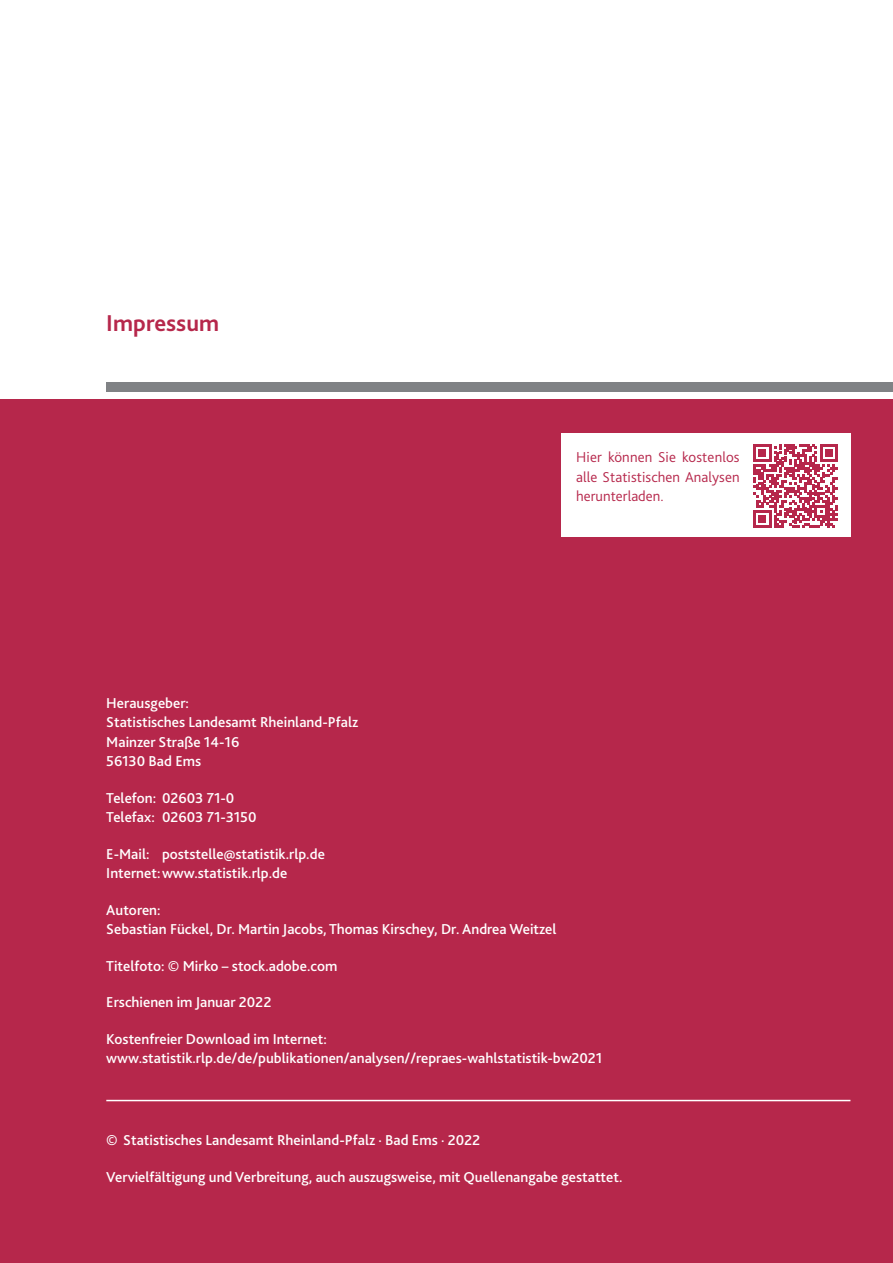
<style>
.page{position:relative;width:893px;height:1263px;background:#fff}
.page>*{position:absolute;margin:0;border:0;box-sizing:border-box;transform-origin:0 0}
.t1{font:700 24px "Bliss 2";color:#b6274b}
.t2{font:500 15px/19.5px "Bliss 2";color:#fff}
.t3{font:15px/19.5px "Bliss 2 Light 4";letter-spacing:.005em;color:#b6274b;text-align:justify}
</style>
<div class="page">
<div style="left:0;top:400px;width:893px;height:863px;background:#b6274b"></div>
<div style="left:106px;top:383px;width:787px;height:9px;background:#808285"></div>
<hr style="left:106px;top:1100px;width:744px;height:1px;background:#fff">
<div style="left:561px;top:434px;width:289px;height:103px;background:#fff"></div>
<svg style="left:753px;top:444px;width:85px;height:84px"></svg>
<h1 class="t1" style="left:106px;top:308px;width:114px">Impressum</h1>
<p class="t3" style="left:576px;top:447px;width:165px">Hier können Sie kostenlos alle Statistischen Analysen herunterladen.</p>
<p class="t2" style="left:106px;top:693px;width:253px">Herausgeber:<br>Statistisches Landesamt Rheinland-Pfalz<br>Mainzer Straße 14-16<br>56130 Bad Ems</p>
<p class="t2" style="left:106px;top:788px;width:152px">Telefon: 02603 71-0<br>Telefax: 02603 71-3150</p>
<p class="t2" style="left:106px;top:844px;width:220px">E-Mail: poststelle@statistik.rlp.de<br>Internet:www.statistik.rlp.de</p>
<p class="t2" style="left:106px;top:900px;width:452px">Autoren:<br>Sebastian Fückel, Dr. Martin Jacobs, Thomas Kirschey, Dr. Andrea Weitzel</p>
<p class="t2" style="left:106px;top:956px;width:233px">Titelfoto: © Mirko – stock.adobe.com</p>
<p class="t2" style="left:106px;top:992px;width:167px">Erschienen im Januar 2022</p>
<p class="t2" style="left:106px;top:1029px;width:498px">Kostenfreier Download im Internet: www.statistik.rlp.de/de/publikationen/analysen//repraes-wahlstatistik-bw2021</p>
<p class="t2" style="left:106px;top:1130px;width:376px">© Statistisches Landesamt Rheinland-Pfalz . Bad Ems . 2022</p>
<p class="t2" style="left:106px;top:1166px;width:518px">Vervielfältigung und Verbreitung, auch auszugsweise, mit Quellenangabe gestattet.</p>
</div>
